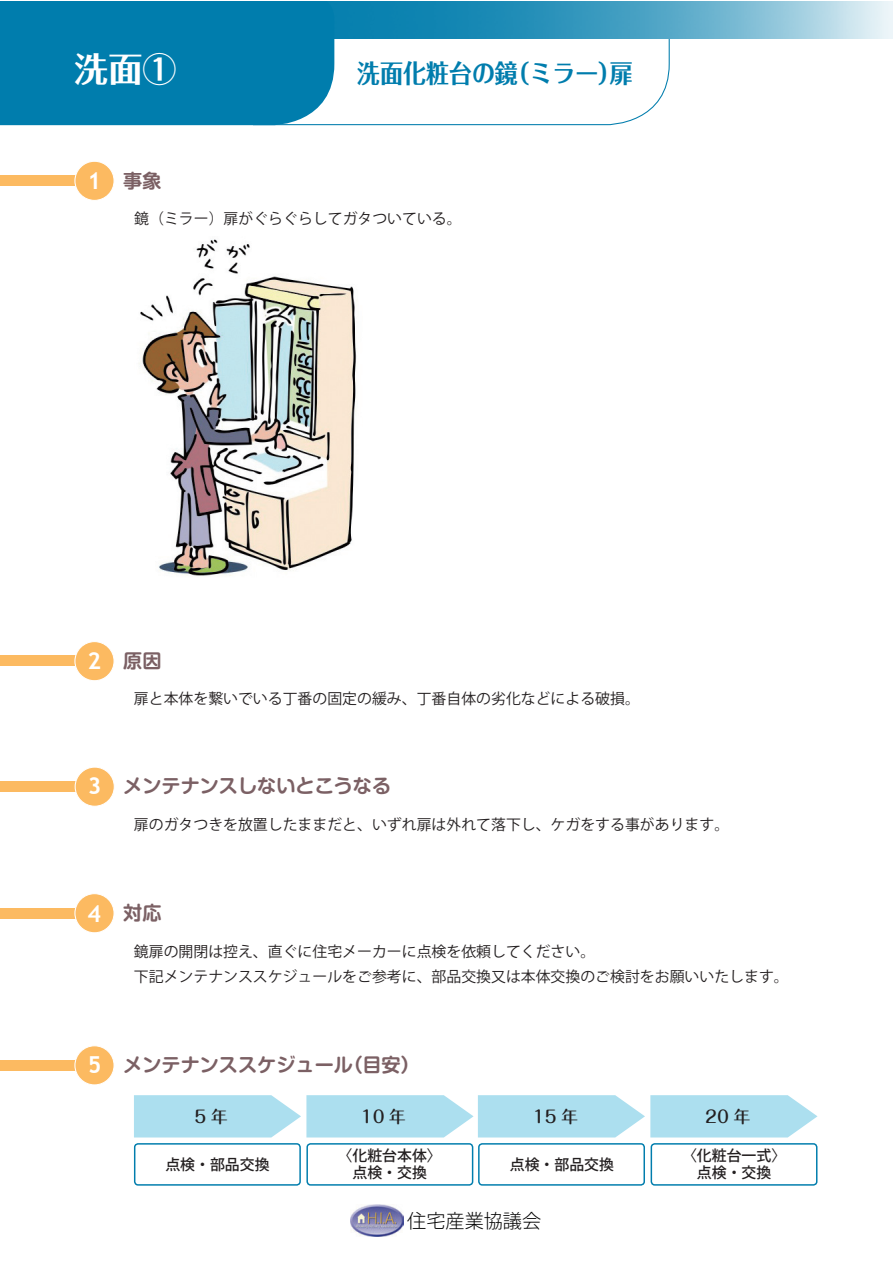
<style>
.page{position:relative;width:893px;height:1263px;background:#fff}
.page>*{position:absolute;margin:0;border:0;box-sizing:border-box;transform-origin:0 0}
.t1{font:700 34.05px "Folk Pro";color:#fff}
.t2{font:700 25.5px "Folk Pro";color:#007dad;scale:.9 1}
.t3{font:700 23.4px "Trebuchet MS";color:#fff}
.t4{font:700 19.2px "Shin M Go Pro De";color:#7b6064}
.t5{font:300 19.2px "Koz Go Pro";color:#030303}
.t6{font:500 16.95px "Maru Fo Pro";color:#231f20}
.t7{font:14.85px/25.2px "Koz Go Pro";color:#231f20}
.t8{font:500 14.85px/17px "Koz Go Pro";color:#231f20;text-align:center}
</style>
<div class="page">
<svg style="left:134px;top:1095px;width:683px;height:42px;background:#b5e2f0"></svg>
<div style="left:134px;top:1143px;width:167px;height:43px;border:1px solid #007dad;border-radius:4px"></div>
<div style="left:478px;top:1143px;width:167px;height:43px;border:1px solid #007dad;border-radius:4px"></div>
<div style="left:306px;top:1143px;width:167px;height:43px;border:1px solid #007dad;border-radius:4px"></div>
<div style="left:651px;top:1143px;width:166px;height:43px;border:1px solid #007dad;border-radius:4px"></div>
<img style="left:139px;top:239px;width:218px;height:337px">
<div style="left:0;top:176px;width:98px;height:10px;background:#fcba61"></div>
<div style="left:0;top:655px;width:98px;height:11px;background:#fcba61"></div>
<div style="left:0;top:781px;width:98px;height:10px;background:#fcba61"></div>
<div style="left:0;top:908px;width:98px;height:10px;background:#fcba61"></div>
<div style="left:0;top:1060px;width:98px;height:10px;background:#fcba61"></div>
<div style="left:75px;top:161px;width:39px;height:39px;background:#fcba61;border-radius:50%"></div>
<div style="left:74px;top:161px;width:41px;height:40px;border:1px solid #fff;border-radius:50%"></div>
<div style="left:75px;top:642px;width:39px;height:39px;background:#fcba61;border-radius:50%"></div>
<div style="left:74px;top:641px;width:41px;height:40px;border:1px solid #fff;border-radius:50%"></div>
<div style="left:75px;top:767px;width:39px;height:39px;background:#fcba61;border-radius:50%"></div>
<div style="left:75px;top:766px;width:40px;height:41px;border:1px solid #fff;border-radius:50%"></div>
<div style="left:75px;top:894px;width:39px;height:39px;background:#fcba61;border-radius:50%"></div>
<div style="left:74px;top:893px;width:41px;height:40px;border:1px solid #fff;border-radius:50%"></div>
<div style="left:75px;top:1046px;width:39px;height:39px;background:#fcba61;border-radius:50%"></div>
<div style="left:74px;top:1045px;width:41px;height:40px;border:1px solid #fff;border-radius:50%"></div>
<svg style="left:252px;top:38px;width:418px;height:88px"></svg>
<div style="left:0;top:38px;width:334px;height:87px;background:#007dad"></div>
<svg style="left:0;top:1px;width:892px;height:37px;background:#3396bd"></svg>
<img style="left:351px;top:1204px;width:53px;height:33px">
<h1 class="t1" style="left:74px;top:40px;width:104px">洗面①</h1>
<h2 class="t2" style="left:357px;top:52px;width:308px">洗面化粧台の鏡（ミラー）扉</h2>
<h3 class="t3" style="left:88px;top:167px;width:15px">1</h3>
<p class="t4" style="left:123px;top:165px;width:40px">事象</p>
<p class="t7" style="left:134px;top:207px;width:329px">鏡（ミラー）扉がぐらぐらしてガタついている。</p>
<h3 class="t3" style="left:88px;top:647px;width:15px">2</h3>
<p class="t4" style="left:123px;top:645px;width:40px">原因</p>
<p class="t7" style="left:134px;top:687px;width:507px">扉と本体を繋いでいる丁番の固定の緩み、丁番自体の劣化などによる破損。</p>
<h3 class="t3" style="left:88px;top:772px;width:15px">3</h3>
<p class="t4" style="left:123px;top:770px;width:269px">メンテナンスしないとこうなる</p>
<p class="t7" style="left:134px;top:813px;width:597px">扉のガタつきを放置したままだと、いずれ扉は外れて落下し、ケガをする事があります。</p>
<h3 class="t3" style="left:88px;top:900px;width:15px">4</h3>
<p class="t4" style="left:123px;top:897px;width:40px">対応</p>
<p class="t7" style="left:134px;top:939px;width:656px">鏡扉の開閉は控え、直ぐに住宅メーカーに点検を依頼してください。<br>下記メンテナンススケジュールをご参考に、部品交換又は本体交換のご検討をお願いいたします。</p>
<h3 class="t3" style="left:88px;top:1051px;width:15px">5</h3>
<p class="t4" style="left:123px;top:1049px;width:298px">メンテナンススケジュール（目安）</p>
<p class="t6" style="left:194px;top:1103px;width:35px">5 年</p>
<p class="t6" style="left:361px;top:1103px;width:47px">10 年</p>
<p class="t6" style="left:533px;top:1103px;width:47px">15 年</p>
<p class="t6" style="left:705px;top:1103px;width:47px">20 年</p>
<p class="t8" style="left:165px;top:1156px;width:106px">点検・部品交換</p>
<p class="t8" style="left:338px;top:1148px;width:106px">〈化粧台本体〉点検・交換</p>
<p class="t8" style="left:510px;top:1156px;width:106px">点検・部品交換</p>
<p class="t8" style="left:682px;top:1148px;width:106px">〈化粧台一式〉点検・交換</p>
<p class="t5" style="left:407px;top:1208px;width:136px">住宅産業協議会</p>
</div>
